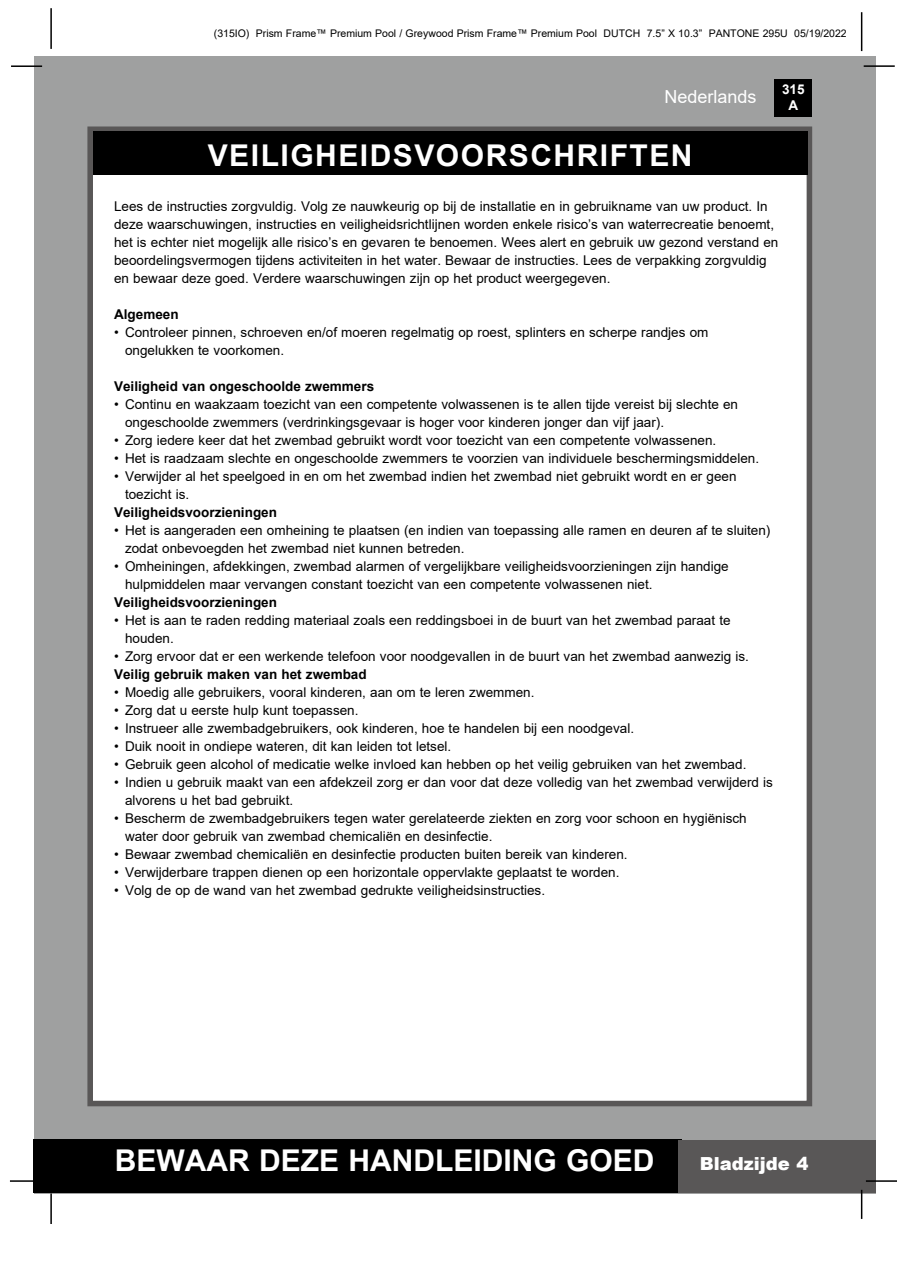
<style>
.page{position:relative;width:897px;height:1264px;background:#fff}
.page>*{position:absolute;margin:0;border:0;box-sizing:border-box;transform-origin:0 0}
.t1{font:700 30px "Arial";color:#fff}
.t2{font:700 30px "Arial";letter-spacing:.05em;color:#fff}
.t3{font:18px "Arial";color:#fff}
.t4{font:900 18px "Arial";color:#fff}
.t5{font:13.5px/18px "Arial";color:#000}
.t6{font:700 13.5px "Arial";color:#000}
.t7{font:700 13.5px/16.2px "Arial";color:#fff;text-align:center}
.t8{font:10.5px "Arial";color:#000}
</style>
<div class="page">
<div style="left:34px;top:56px;width:841px;height:1137px;background:#9fa0a0"></div>
<div style="left:774px;top:79px;width:38px;height:38px;background:#000"></div>
<hr style="left:863px;top:65px;width:31px;height:2px;background:#000">
<hr style="left:50px;top:8px;width:2px;height:41px;background:#000">
<hr style="left:860px;top:12px;width:2px;height:39px;background:#000">
<div style="left:33px;top:1140px;width:648px;height:53px;background:#000"></div>
<div style="left:678px;top:1140px;width:197px;height:53px;background:#595757"></div>
<hr style="left:865px;top:1180px;width:31px;height:1px;background:#000">
<hr style="left:860px;top:1189px;width:2px;height:30px;background:#000">
<hr style="left:50px;top:1193px;width:2px;height:31px;background:#000">
<hr style="left:10px;top:1180px;width:31px;height:1px;background:#000">
<hr style="left:11px;top:65px;width:31px;height:2px;background:#000">
<div style="left:87px;top:126px;width:725px;height:980px;background:#fff;border:6px solid #595757"></div>
<div style="left:93px;top:131px;width:714px;height:44px;background:#000"></div>
<p class="t8" style="left:214px;top:26px;width:634px">(315IO) Prism Frame™ Premium Pool / Greywood Prism Frame™ Premium Pool DUTCH 7.5” X 10.3” PANTONE 295U 05/19/2022</p>
<h2 class="t3" style="left:664px;top:84px;width:94px">Nederlands</h2>
<p class="t7" style="left:782px;top:81px;width:24px">315<br>A</p>
<h1 class="t2" style="left:208px;top:135px;width:486px">VEILIGHEIDSVOORSCHRIFTEN</h1>
<p class="t5" style="left:114px;top:197px;width:665px">Lees de instructies zorgvuldig. Volg ze nauwkeurig op bij de installatie en in gebruikname van uw product. In deze waarschuwingen, instructies en veiligheidsrichtlijnen worden enkele risico’s van waterrecreatie benoemt, het is echter niet mogelijk alle risico’s en gevaren te benoemen. Wees alert en gebruik uw gezond verstand en beoordelingsvermogen tijdens activiteiten in het water. Bewaar de instructies. Lees de verpakking zorgvuldig en bewaar deze goed. Verdere waarschuwingen zijn op het product weergegeven.</p>
<p class="t6" style="left:114px;top:305px;width:66px">Algemeen</p>
<p class="t5" style="left:125px;top:323px;width:585px;text-indent:-11px">• Controleer pinnen, schroeven en/of moeren regelmatig op roest, splinters en scherpe randjes om ongelukken te voorkomen.</p>
<p class="t6" style="left:114px;top:377px;width:261px">Veiligheid van ongeschoolde zwemmers</p>
<p class="t5" style="left:125px;top:395px;width:614px;text-indent:-11px">• Continu en waakzaam toezicht van een competente volwassenen is te allen tijde vereist bij slechte en ongeschoolde zwemmers (verdrinkingsgevaar is hoger voor kinderen jonger dan vijf jaar).</p>
<p class="t5" style="left:114px;top:431px;width:603px">• Zorg iedere keer dat het zwembad gebruikt wordt voor toezicht van een competente volwassenen.</p>
<p class="t5" style="left:114px;top:449px;width:646px">• Het is raadzaam slechte en ongeschoolde zwemmers te voorzien van individuele beschermingsmiddelen.</p>
<p class="t5" style="left:125px;top:467px;width:613px;text-indent:-11px">• Verwijder al het speelgoed in en om het zwembad indien het zwembad niet gebruikt wordt en er geen toezicht is.</p>
<p class="t6" style="left:114px;top:503px;width:164px">Veiligheidsvoorzieningen</p>
<p class="t5" style="left:125px;top:521px;width:647px;text-indent:-11px">• Het is aangeraden een omheining te plaatsen (en indien van toepassing alle ramen en deuren af te sluiten) zodat onbevoegden het zwembad niet kunnen betreden.</p>
<p class="t5" style="left:125px;top:557px;width:605px;text-indent:-11px">• Omheiningen, afdekkingen, zwembad alarmen of vergelijkbare veiligheidsvoorzieningen zijn handige hulpmiddelen maar vervangen constant toezicht van een competente volwassenen niet.</p>
<p class="t6" style="left:114px;top:592px;width:164px">Veiligheidsvoorzieningen</p>
<p class="t5" style="left:125px;top:611px;width:607px;text-indent:-11px">• Het is aan te raden redding materiaal zoals een reddingsboei in de buurt van het zwembad paraat te houden.</p>
<p class="t5" style="left:114px;top:647px;width:636px">• Zorg ervoor dat er een werkende telefoon voor noodgevallen in de buurt van het zwembad aanwezig is.</p>
<p class="t6" style="left:114px;top:664px;width:254px">Veilig gebruik maken van het zwembad</p>
<p class="t5" style="left:114px;top:683px;width:422px">• Moedig alle gebruikers, vooral kinderen, aan om te leren zwemmen.</p>
<p class="t5" style="left:114px;top:701px;width:246px">• Zorg dat u eerste hulp kunt toepassen.</p>
<p class="t5" style="left:114px;top:719px;width:521px">• Instrueer alle zwembadgebruikers, ook kinderen, hoe te handelen bij een noodgeval.</p>
<p class="t5" style="left:114px;top:737px;width:338px">• Duik nooit in ondiepe wateren, dit kan leiden tot letsel.</p>
<p class="t5" style="left:114px;top:755px;width:633px">• Gebruik geen alcohol of medicatie welke invloed kan hebben op het veilig gebruiken van het zwembad.</p>
<p class="t5" style="left:125px;top:773px;width:649px;text-indent:-11px">• Indien u gebruik maakt van een afdekzeil zorg er dan voor dat deze volledig van het zwembad verwijderd is alvorens u het bad gebruikt.</p>
<p class="t5" style="left:125px;top:809px;width:623px;text-indent:-11px">• Bescherm de zwembadgebruikers tegen water gerelateerde ziekten en zorg voor schoon en hygiënisch water door gebruik van zwembad chemicaliën en desinfectie.</p>
<p class="t5" style="left:114px;top:845px;width:515px">• Bewaar zwembad chemicaliën en desinfectie producten buiten bereik van kinderen.</p>
<p class="t5" style="left:114px;top:863px;width:507px">• Verwijderbare trappen dienen op een horizontale oppervlakte geplaatst te worden.</p>
<p class="t5" style="left:114px;top:881px;width:432px">• Volg de op de wand van het zwembad gedrukte veiligheidsinstructies.</p>
<h1 class="t1" style="left:115px;top:1139px;width:541px">BEWAAR DEZE HANDLEIDING GOED</h1>
<h2 class="t4" style="left:699px;top:1150px;width:110px">Bladzijde 4</h2>
</div>
